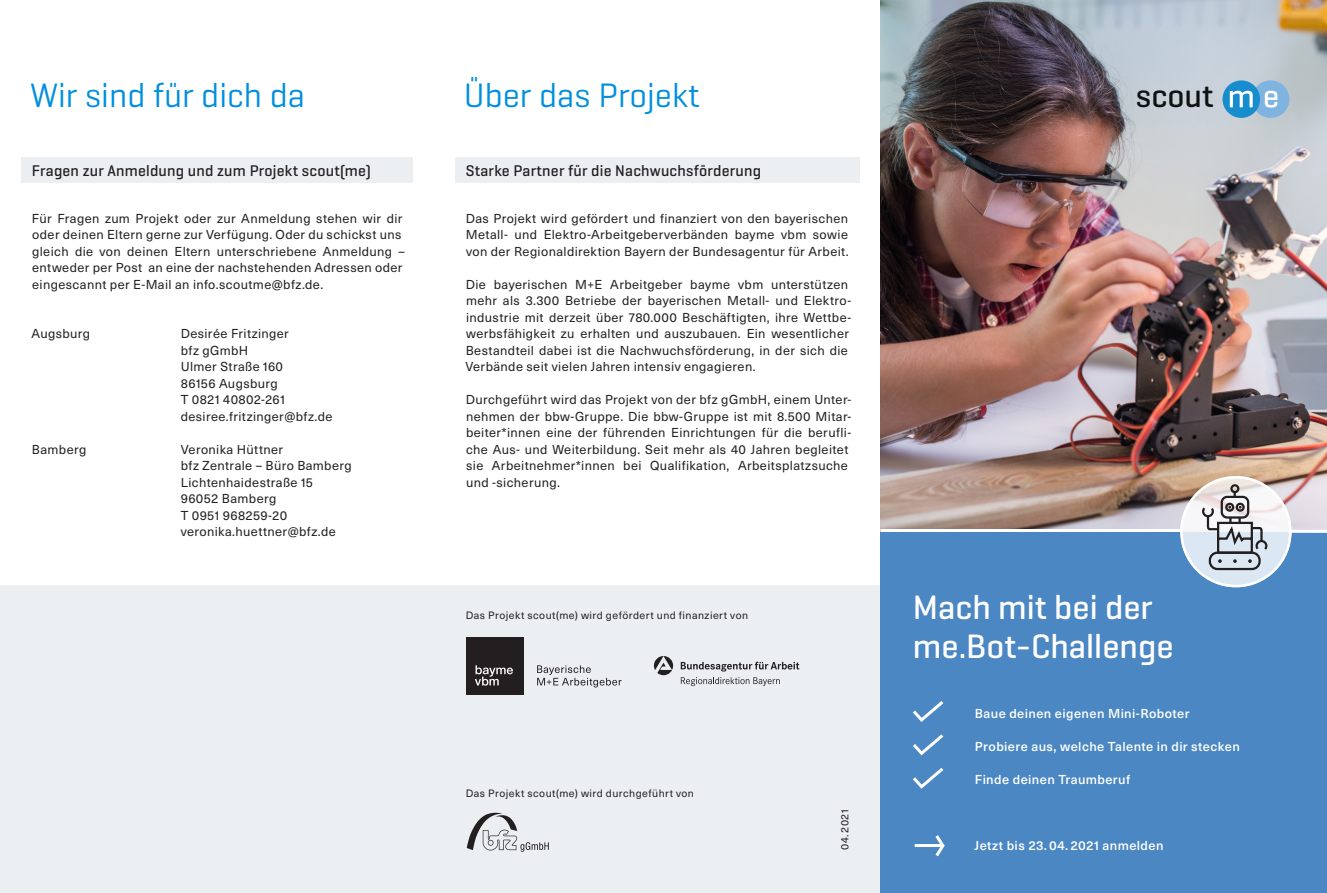
<style>
.page{position:relative;width:1327px;height:893px;background:#fff}
.page>*{position:absolute;margin:0;border:0;box-sizing:border-box;transform-origin:0 0}
.GG_23_Pt__Regular__B{font:34.5px "Geogrotesque";color:#008fde}
.GG_23_Pt__Medium__Sc{font:500 34.5px/39px "Geogrotesque";color:#fff}
.t1{font:500 33px "Geogrotesque";color:#0f1213}
.GG_10_5_Pt__Medium{font:500 15.75px "Geogrotesque";letter-spacing:.015em;color:#231f20}
.NHU_8_5_Pt__Schwarz{font:12.75px/16.5px "Neue Haas Unica Pro";letter-spacing:.03em;color:#231f20}
.NHU_8_5_Pt__Schwarz-2{font:500 12.75px "Neue Haas Unica Pro";letter-spacing:.03em;color:#fff}
.NHU_7_Pt__Schwarz__L{font:10.5px "Neue Haas Unica Pro";letter-spacing:.045em;color:#231f20}
</style>
<div class="page">
<img style="left:880px;top:0;width:447px;height:530px">
<div style="left:0;top:586px;width:880px;height:307px;background:#ebeff1"></div>
<svg style="left:467px;top:812px;width:82px;height:40px"></svg>
<div style="left:455px;top:157px;width:404px;height:25px;background:#ebeff1"></div>
<div style="left:21px;top:157px;width:391px;height:25px;background:#ebeff1"></div>
<div style="left:467px;top:637px;width:57px;height:57px;background:#231f20"></div>
<svg style="left:475px;top:665px;width:38px;height:21px"></svg>
<svg style="left:537px;top:665px;width:84px;height:22px"></svg>
<svg style="left:681px;top:662px;width:118px;height:24px"></svg>
<svg style="left:654px;top:656px;width:19px;height:19px"></svg>
<div style="left:1252px;top:80px;width:37px;height:38px;background:#7fb3e0;border-radius:50%"></div>
<div style="left:1222px;top:80px;width:38px;height:38px;background:#178dce;border-radius:50%"></div>
<svg style="left:1264px;top:91px;width:13px;height:17px"></svg>
<svg style="left:1229px;top:91px;width:23px;height:16px"></svg>
<div style="left:880px;top:532px;width:447px;height:361px;background:#4b87c3"></div>
<svg style="left:913px;top:701px;width:31px;height:21px"></svg>
<svg style="left:913px;top:734px;width:31px;height:22px"></svg>
<svg style="left:913px;top:767px;width:31px;height:22px"></svg>
<hr style="left:914px;top:844px;width:28px;height:3px;background:#fff">
<svg style="left:935px;top:835px;width:10px;height:22px"></svg>
<hr style="left:880px;top:529px;width:301px;height:3px;background:#fff">
<hr style="left:1290px;top:530px;width:37px;height:3px;background:#fff">
<svg style="left:1181px;top:477px;width:109px;height:109px;fill:#dbe7f3"></svg>
<div style="left:1180px;top:476px;width:111px;height:111px;border:2px solid #fff;border-radius:50%"></div>
<svg style="left:1201px;top:483px;width:67px;height:88px"></svg>
<p class="GG_23_Pt__Regular__B" style="left:30px;top:74px;width:276px">Wir sind für dich da</p>
<p class="GG_23_Pt__Regular__B" style="left:464px;top:74px;width:237px">Über das Projekt</p>
<p class="GG_10_5_Pt__Medium" style="left:32px;top:160px;width:340px">Fragen zur Anmeldung und zum Projekt scout(me)</p>
<p class="NHU_8_5_Pt__Schwarz" style="left:32px;top:210px;width:374px">Für Fragen zum Projekt oder zur Anmeldung stehen wir dir oder deinen Eltern gerne zur Verfügung. Oder du schickst uns gleich die von deinen Eltern unterschriebene Anmeldung – entweder per Post an eine der nachstehenden Adressen oder eingescannt per E-Mail an info.scoutme@bfz.de.</p>
<p class="NHU_8_5_Pt__Schwarz" style="left:32px;top:326px;width:60px">Augsburg</p>
<p class="NHU_8_5_Pt__Schwarz" style="left:181px;top:326px;width:110px">Desirée Fritzinger bfz gGmbH</p>
<p class="NHU_8_5_Pt__Schwarz" style="left:181px;top:359px;width:104px">Ulmer Straße 160</p>
<p class="NHU_8_5_Pt__Schwarz" style="left:181px;top:375px;width:99px">86156 Augsburg</p>
<p class="NHU_8_5_Pt__Schwarz" style="left:181px;top:392px;width:106px">T 0821 40802-261</p>
<p class="NHU_8_5_Pt__Schwarz" style="left:181px;top:408px;width:153px">desiree.fritzinger@bfz.de</p>
<p class="NHU_8_5_Pt__Schwarz" style="left:32px;top:441px;width:56px">Bamberg</p>
<p class="NHU_8_5_Pt__Schwarz" style="left:181px;top:441px;width:104px">Veronika Hüttner</p>
<p class="NHU_8_5_Pt__Schwarz" style="left:181px;top:458px;width:173px">bfz Zentrale – Büro Bamberg</p>
<p class="NHU_8_5_Pt__Schwarz" style="left:181px;top:474px;width:134px">Lichtenhaidestraße 15</p>
<p class="NHU_8_5_Pt__Schwarz" style="left:181px;top:491px;width:97px">96052 Bamberg</p>
<p class="NHU_8_5_Pt__Schwarz" style="left:181px;top:507px;width:108px">T 0951 968259-20</p>
<p class="NHU_8_5_Pt__Schwarz" style="left:181px;top:524px;width:157px">veronika.huettner@bfz.de</p>
<p class="GG_10_5_Pt__Medium" style="left:466px;top:160px;width:297px">Starke Partner für die Nachwuchsförderung</p>
<p class="NHU_8_5_Pt__Schwarz" style="left:466px;top:210px;width:384px;text-align:justify">Das Projekt wird gefördert und finanziert von den bayerischen Metall- und Elektro-Arbeitgeberverbänden bayme vbm sowie von der Regionaldirektion Bayern der Bundesagentur für Arbeit.</p>
<p class="NHU_8_5_Pt__Schwarz" style="left:465px;top:276px;width:387px">Die bayerischen M+E Arbeitgeber bayme vbm unterstützen mehr als 3.300 Betriebe der bayerischen Metall- und Elektro&shy;industrie mit derzeit über 780.000 Beschäftigten, ihre Wettbe&shy;werbsfähigkeit zu erhalten und auszubauen. Ein wesentlicher Bestandteil dabei ist die Nachwuchsförderung, in der sich die Verbände seit vielen Jahren intensiv engagieren.</p>
<p class="NHU_8_5_Pt__Schwarz" style="left:466px;top:392px;width:387px">Durchgeführt wird das Projekt von der bfz gGmbH, einem Unter&shy;nehmen der bbw-Gruppe. Die bbw-Gruppe ist mit 8.500 Mitar&shy;beiter*innen eine der führenden Einrichtungen für die berufli&shy;che Aus- und Weiterbildung. Seit mehr als 40 Jahren begleitet sie Arbeitnehmer*innen bei Qualifikation, Arbeitsplatzsuche und -sicherung.</p>
<p class="NHU_7_Pt__Schwarz__L" style="left:466px;top:609px;width:284px">Das Projekt scout(me) wird gefördert und finanziert von</p>
<p class="NHU_7_Pt__Schwarz__L" style="left:466px;top:787px;width:230px">Das Projekt scout(me) wird durchgeführt von</p>
<p class="NHU_7_Pt__Schwarz__L" style="left:838px;top:850px;width:42px;rotate:-90deg">04. 2021</p>
<h2 class="t1" style="left:1135px;top:76px;width:79px">scout</h2>
<p class="GG_23_Pt__Medium__Sc" style="left:913px;top:587px;width:262px">Mach mit bei der me.Bot-Challenge</p>
<p class="NHU_8_5_Pt__Schwarz-2" style="left:975px;top:706px;width:216px">Baue deinen eigenen Mini-Roboter</p>
<p class="NHU_8_5_Pt__Schwarz-2" style="left:975px;top:739px;width:266px">Probiere aus, welche Talente in dir stecken</p>
<p class="NHU_8_5_Pt__Schwarz-2" style="left:975px;top:772px;width:157px">Finde deinen Traumberuf</p>
<p class="NHU_8_5_Pt__Schwarz-2" style="left:974px;top:838px;width:191px">Jetzt bis 23. 04. 2021 anmelden</p>
</div>
